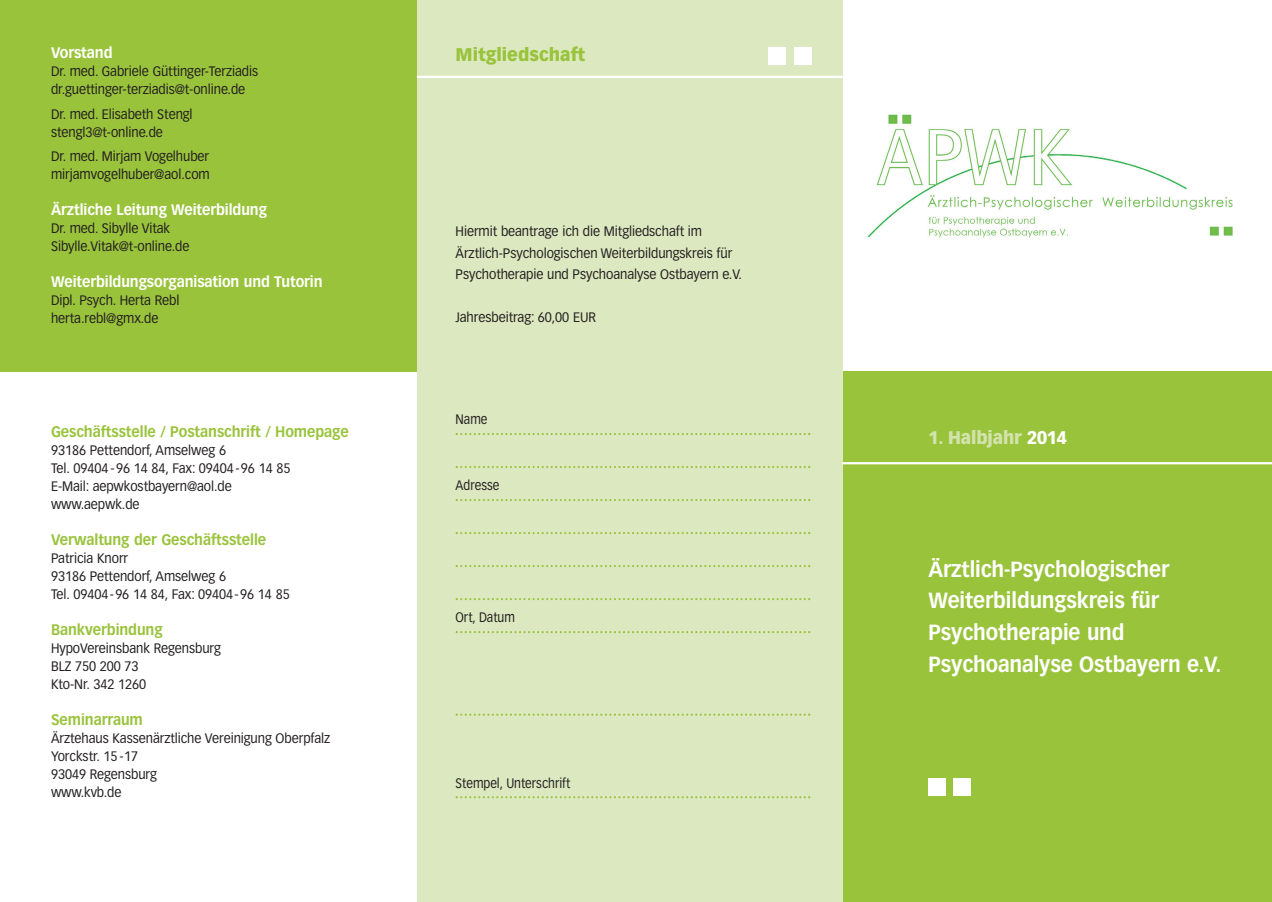
<style>
.page{position:relative;width:1272px;height:902px;background:#fff}
.page>*{position:absolute;margin:0;border:0;box-sizing:border-box;transform-origin:0 0}
.t1{font:700 21.6px/31.8px "Vectora LH";letter-spacing:-.005em;color:#fff;scale:.94 1}
.t2{font:900 18px "Vectora LH";color:#9ac33c;scale:.95 1}
.t3{font:900 18px "Vectora LH";letter-spacing:-.005em;color:#d3e3ad;scale:.94 1}
.t4{font:700 15px "Vectora LH";letter-spacing:-.005em;color:#9ac33c;scale:.94 1}
.t5{font:700 15px "Vectora LH";letter-spacing:-.005em;color:#fff;scale:.94 1}
.t6{font:13.5px/18px "Vectora LH";letter-spacing:-.005em;color:#231f20;scale:.94 1}
.t7{font:13.5px "Vectora LH";letter-spacing:-.005em;color:#231f20;scale:.88 1}
.s1{color:#fff}
</style>
<div class="page">
<div style="left:842px;top:371px;width:429px;height:530px;background:#9ac33c"></div>
<div style="left:0;top:0;width:417px;height:371px;background:#9ac33c"></div>
<div style="left:417px;top:0;width:425px;height:901px;background:#dce9c0"></div>
<hr style="left:417px;top:76px;width:452px;height:2px;background:#fff">
<hr style="left:842px;top:462px;width:429px;height:2px;background:#fff">
<img style="left:867px;top:114px;width:366px;height:124px">
<div style="left:768px;top:47px;width:18px;height:17px;background:#fff"></div>
<div style="left:793px;top:47px;width:18px;height:17px;background:#fff"></div>
<div style="left:928px;top:778px;width:18px;height:17px;background:#fff"></div>
<div style="left:953px;top:778px;width:18px;height:17px;background:#fff"></div>
<svg style="left:455px;top:433px;width:355px;height:2px"></svg>
<svg style="left:455px;top:466px;width:355px;height:2px"></svg>
<svg style="left:455px;top:499px;width:355px;height:2px"></svg>
<svg style="left:455px;top:532px;width:355px;height:2px"></svg>
<svg style="left:455px;top:565px;width:355px;height:2px"></svg>
<svg style="left:455px;top:598px;width:355px;height:2px"></svg>
<svg style="left:455px;top:631px;width:355px;height:2px"></svg>
<svg style="left:455px;top:713px;width:355px;height:2px"></svg>
<svg style="left:455px;top:796px;width:355px;height:2px"></svg>
<p class="t5" style="left:51px;top:47px;width:67px">Vorstand</p>
<p class="t6" style="left:51px;top:63px;width:222px">Dr. med. Gabriele Güttinger-Terziadis dr.guettinger-terziadis@t-online.de</p>
<p class="t6" style="left:51px;top:105px;width:152px">Dr. med. Elisabeth Stengl stengl3@t-online.de</p>
<p class="t6" style="left:51px;top:147px;width:170px">Dr. med. Mirjam Vogelhuber mirjamvogelhuber@aol.com</p>
<p class="t5" style="left:51px;top:203px;width:231px">Ärztliche Leitung Weiterbildung</p>
<p class="t6" style="left:51px;top:219px;width:149px">Dr. med. Sibylle Vitak<br>Sibylle.Vitak@t-online.de</p>
<p class="t5" style="left:51px;top:275px;width:290px">Weiterbildungsorganisation und Tutorin</p>
<p class="t6" style="left:51px;top:291px;width:138px">Dipl. Psych. Herta Rebl herta.rebl@gmx.de</p>
<p class="t4" style="left:51px;top:425px;width:318px">Geschäftsstelle / Postanschrift / Homepage</p>
<p class="t6" style="left:51px;top:441px;width:256px">93186 Pettendorf, Amselweg 6<br>Tel. 09404 -96 14 84, Fax: 09404-96 14 85<br>E-Mail: aepwkostbayern@aol.de www.aepwk.de</p>
<p class="t4" style="left:51px;top:533px;width:230px">Verwaltung der Geschäftsstelle</p>
<p class="t6" style="left:51px;top:549px;width:255px">Patricia Knorr<br>93186 Pettendorf, Amselweg 6<br>Tel. 09404-96 14 84, Fax: 09404-96 14 85</p>
<p class="t4" style="left:51px;top:623px;width:120px">Bankverbindung</p>
<p class="t6" style="left:51px;top:639px;width:182px">HypoVereinsbank Regensburg<br>BLZ 750 200 73<br>Kto-Nr. 342 1260</p>
<p class="t4" style="left:51px;top:713px;width:99px">Seminarraum</p>
<p class="t6" style="left:51px;top:729px;width:298px">Ärztehaus Kassenärztliche Vereinigung Oberpfalz<br>Yorckstr. 15 -17<br>93049 Regensburg<br>www.kvb.de</p>
<p class="t2" style="left:455px;top:47px;width:138px">Mitgliedschaft</p>
<p class="t6" style="left:455px;top:221px;width:306px;line-height:21.5px">Hiermit beantrage ich die Mitgliedschaft im<br>Ärztlich-Psychologischen Weiterbildungskreis für<br>Psychotherapie und Psychoanalyse Ostbayern e.V.</p>
<p class="t6" style="left:455px;top:309px;width:151px">Jahresbeitrag: 60,00 EUR</p>
<p class="t7" style="left:455px;top:414px;width:38px">Name</p>
<p class="t7" style="left:455px;top:480px;width:51px">Adresse</p>
<p class="t7" style="left:455px;top:612px;width:69px">Ort, Datum</p>
<p class="t7" style="left:455px;top:777px;width:132px">Stempel, Unterschrift</p>
<p class="t3" style="left:928px;top:429px;width:149px">1. Halbjahr <span class="s1">2014</span></p>
<p class="t1" style="left:928px;top:554px;width:313px">Ärztlich-Psychologischer<br>Weiterbildungskreis für<br>Psychotherapie und<br>Psychoanalyse Ostbayern e.V.</p>
</div>
